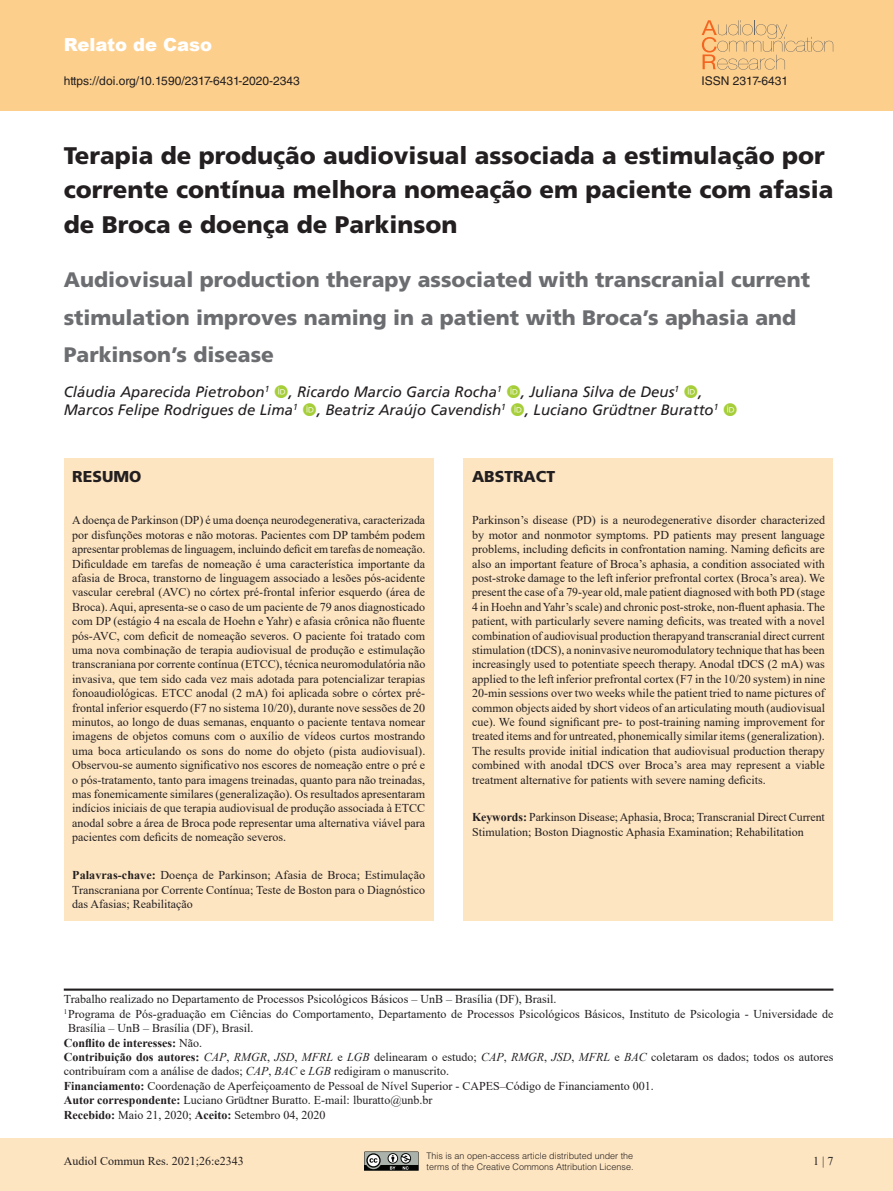
<style>
.page{position:relative;width:893px;height:1191px;background:#fff}
.page>*{position:absolute;margin:0;border:0;box-sizing:border-box;transform-origin:0 0}
.ArticleTitle{font:900 24px/34.5px "Frutiger LT Std";color:#231f20}
.ArticleTitle-Trans1{font:900 21px/37.5px "Frutiger LT Std";color:#6c6d70}
.t1{font:900 18px "Arial";color:#fff}
.AbstractTitle-Trans1{font:900 15.75px "Frutiger LT Std";color:#231f20}
.AbstractTitle{font:900 15.75px "Frutiger LT Std";color:#231f20}
.Authors{font:italic 15px "Frutiger LT";color:#231f20}
.Abstract{font:12px/14.4px "Times New Roman";color:#231f20;text-align:justify}
.Abstract-Trans1{font:12px/14.4px "Times New Roman";color:#231f20;text-align:justify}
.fnAuthor-notesContri{font:12px/14.4px "Times New Roman";color:#231f20}
.Affiliations{font:12px/14.4px "Times New Roman";color:#231f20}
.Keywords{font:12px/14.4px "Times New Roman";color:#231f20;text-align:justify}
.Keywords-Trans1{font:12px/14.4px "Times New Roman";color:#231f20}
.fnSupported-by{font:12px "Times New Roman";color:#231f20}
.fnArticleOther{font:12px "Times New Roman";color:#231f20}
.Correspondence{font:12px "Times New Roman";color:#231f20}
.t2{font:12px "Helvetica LT Std";color:#231f20}
.History{font:12px "Times New Roman";color:#231f20}
.fnConflict{font:700 12px "Times New Roman";color:#231f20}
.t3{font:300 9px/10.8px "Helvetica LT Std";color:#231f20}
.s1{font-weight:700}
.s2{font-weight:400}
.s3{font-style:italic}
</style>
<div class="page">
<div style="left:0;top:0;width:893px;height:111px;background:#fdcf8c"></div>
<svg style="left:702px;top:20px;width:131px;height:50px"></svg>
<div style="left:0;top:1138px;width:893px;height:53px;background:#fee5c1"></div>
<svg style="left:364px;top:1151px;width:55px;height:20px"></svg>
<div style="left:64px;top:458px;width:370px;height:462px;background:#fee5c1"></div>
<div style="left:463px;top:458px;width:370px;height:462px;background:#fee5c1"></div>
<hr style="left:64px;top:988px;width:769px;height:2px;background:#231f20">
<h3 class="t1" style="left:64px;top:32px;width:150px">Relato de Caso</h3>
<p class="t2" style="left:64px;top:74px;width:238px">https://doi.org/10.1590/2317-6431-2020-2343</p>
<p class="t2" style="left:701px;top:74px;width:88px">ISSN 2317-6431</p>
<p class="ArticleTitle" style="left:64px;top:138px;width:771px">Terapia de produção audiovisual associada a estimulação por corrente contínua melhora nomeação em paciente com afasia de Broca e doença de Parkinson</p>
<p class="ArticleTitle-Trans1" style="left:64px;top:261px;width:748px">Audiovisual production therapy associated with transcranial current stimulation improves naming in a patient with Broca’s aphasia and<br>Parkinson’s disease</p>
<p class="Authors" style="left:64px;top:383px;width:207px">Cláudia Aparecida Pietrobon<sup>1</sup></p>
<p class="Authors" style="left:289px;top:383px;width:215px">, Ricardo Marcio Garcia Rocha<sup>1</sup></p>
<p class="Authors" style="left:521px;top:383px;width:160px">, Juliana Silva de Deus<sup>1</sup></p>
<p class="Authors" style="left:698px;top:383px;width:6px">,</p>
<p class="Authors" style="left:64px;top:401px;width:236px">Marcos Felipe Rodrigues de Lima<sup>1</sup></p>
<p class="Authors" style="left:317px;top:401px;width:191px">, Beatriz Araújo Cavendish<sup>1</sup></p>
<p class="Authors" style="left:525px;top:401px;width:195px">, Luciano Grüdtner Buratto<sup>1</sup></p>
<p class="AbstractTitle" style="left:72px;top:467px;width:71px">RESUMO</p>
<p class="Abstract" style="left:72px;top:513px;width:355px">A doença de Parkinson (DP) é uma doença neurodegenerativa, caracterizada por disfunções motoras e não motoras. Pacientes com DP também podem apresentar problemas de linguagem, incluindo deficit em tarefas de nomeação.<br>Dificuldade em tarefas de nomeação é uma característica importante da afasia de Broca, transtorno de linguagem associado a lesões pós-acidente vascular cerebral (AVC) no córtex pré-frontal inferior esquerdo (área de Broca). Aqui, apresenta-se o caso de um paciente de 79 anos diagnosticado com DP (estágio 4 na escala de Hoehn e Yahr) e afasia crônica não fluente pós-AVC, com deficit de nomeação severos. O paciente foi tratado com uma nova combinação de terapia audiovisual de produção e estimulação transcraniana por corrente contínua (ETCC), técnica neuromodulatória não invasiva, que tem sido cada vez mais adotada para potencializar terapias fonoaudiológicas. ETCC anodal (2 mA) foi aplicada sobre o córtex pré&shy;frontal inferior esquerdo (F7 no sistema 10/20), durante nove sessões de 20 minutos, ao longo de duas semanas, enquanto o paciente tentava nomear imagens de objetos comuns com o auxílio de vídeos curtos mostrando uma boca articulando os sons do nome do objeto (pista audiovisual).<br>Observou-se aumento significativo nos escores de nomeação entre o pré e o pós-tratamento, tanto para imagens treinadas, quanto para não treinadas, mas fonemicamente similares (generalização). Os resultados apresentaram indícios iniciais de que terapia audiovisual de produção associada à ETCC anodal sobre a área de Broca pode representar uma alternativa viável para pacientes com deficits de nomeação severos.</p>
<p class="Keywords" style="left:72px;top:867px;width:354px"><span class="s1">Palavras-chave:</span> Doença de Parkinson; Afasia de Broca; Estimulação Transcraniana por Corrente Contínua; Teste de Boston para o Diagnóstico das Afasias; Reabilitação</p>
<p class="AbstractTitle-Trans1" style="left:472px;top:467px;width:85px">ABSTRACT</p>
<p class="Abstract-Trans1" style="left:472px;top:513px;width:355px">Parkinson’s disease (PD) is a neurodegenerative disorder characterized by motor and nonmotor symptoms. PD patients may present language problems, including deficits in confrontation naming. Naming deficits are also an important feature of Broca’s aphasia, a condition associated with post-stroke damage to the left inferior prefrontal cortex (Broca’s area). We present the case of a 79-year old, male patient diagnosed with both PD (stage 4 in Hoehn and Yahr’s scale) and chronic post-stroke, non-fluent aphasia. The patient, with particularly severe naming deficits, was treated with a novel combination of audiovisual production therapyand transcranial direct current stimulation (tDCS), a noninvasive neuromodulatory technique that has been increasingly used to potentiate speech therapy. Anodal tDCS (2 mA) was applied to the left inferior prefrontal cortex (F7 in the 10/20 system) in nine 20-min sessions over two weeks while the patient tried to name pictures of common objects aided by short videos of an articulating mouth (audiovisual cue). We found significant pre- to post-training naming improvement for treated items and for untreated, phonemically similar items (generalization).<br>The results provide initial indication that audiovisual production therapy combined with anodal tDCS over Broca’s area may represent a viable treatment alternative for patients with severe naming deficits.</p>
<p class="Keywords-Trans1" style="left:472px;top:810px;width:354px"><span class="s1">Keywords:</span> Parkinson Disease; Aphasia, Broca; Transcranial Direct Current<br>Stimulation; Boston Diagnostic Aphasia Examination; Rehabilitation</p>
<p class="fnArticleOther" style="left:64px;top:991px;width:494px">Trabalho realizado no Departamento de Processos Psicológicos Básicos – UnB – Brasília (DF), Brasil.</p>
<p class="Affiliations" style="left:68px;top:1006px;width:767px;text-indent:-4px"><sup>1</sup>Programa de Pós-graduação em Ciências do Comportamento, Departamento de Processos Psicológicos Básicos, Instituto de Psicologia - Universidade de<br>Brasília – UnB – Brasília (DF), Brasil.</p>
<p class="fnConflict" style="left:64px;top:1034px;width:140px">Conflito de interesses: <span class="s2">Não.</span></p>
<p class="fnAuthor-notesContri" style="left:64px;top:1049px;width:771px"><span class="s1">Contribuição dos autores:</span> <span class="s3">CAP</span>, <span class="s3">RMGR</span>, <span class="s3">JSD</span>, <span class="s3">MFRL</span> e <span class="s3">LGB</span> delinearam o estudo; <span class="s3">CAP</span>, <span class="s3">RMGR</span>, <span class="s3">JSD</span>, <span class="s3">MFRL</span> e <span class="s3">BAC</span> coletaram os dados; todos os autores contribuíram com a análise de dados; <span class="s3">CAP</span>, <span class="s3">BAC</span> e <span class="s3">LGB</span> redigiram o manuscrito.</p>
<p class="fnSupported-by" style="left:64px;top:1077px;width:591px"><span class="s1">Financiamento:</span> Coordenação de Aperfeiçoamento de Pessoal de Nível Superior - CAPES–Código de Financiamento 001.</p>
<p class="Correspondence" style="left:64px;top:1091px;width:370px"><span class="s1">Autor correspondente:</span> Luciano Grüdtner Buratto. E-mail: lburatto@unb.br</p>
<p class="History" style="left:64px;top:1106px;width:263px"><span class="s1">Recebido:</span> Maio 21, 2020; <span class="s1">Aceito:</span> Setembro 04, 2020</p>
<p class="t3" style="left:426px;top:1150px;width:209px">This is an open-access article distributed under the terms of the Creative Commons Attribution License.</p>
<p class="Abstract" style="left:64px;top:1153px;width:182px">Audiol Commun Res. 2021;26:e2343</p>
<p class="Abstract" style="left:813px;top:1153px;width:22px">1 | 7</p>
</div>
